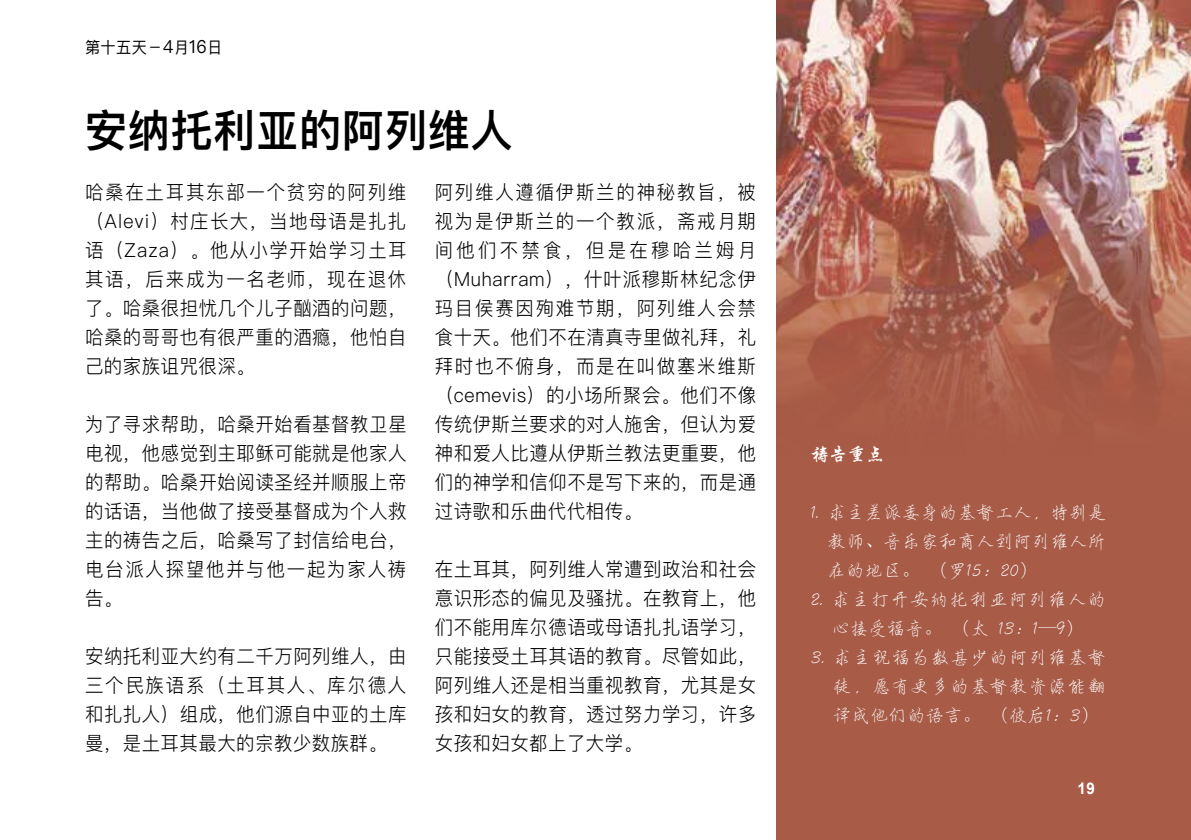
<style>
.page{position:relative;width:1191px;height:840px;background:#fff}
.page>*{position:absolute;margin:0;border:0;box-sizing:border-box;transform-origin:0 0}
.t1{font:600 44px "Ping Fang SC";letter-spacing:.025em;color:#000;scale:.95 1}
.t2{font:300 19.4px/29px "Ping Fang SC";letter-spacing:.025em;color:#000;text-align:justify;scale:.95 1}
.t3{font:300 19px/29px "ST Xingkai SC";letter-spacing:.03em;color:#fff;text-align:justify;scale:.95 1}
.t4{font:300 19px/29px "ST Xingkai SC";letter-spacing:.09em;color:#fff;text-align:center;scale:.95 1}
.t5{font:700 19px "ST Xingkai SC";color:#fff;scale:.95 1}
.t6{font:16px "Ping Fang SC";color:#000;scale:.95 1}
.t7{font:700 16px "Arial";color:#fff;scale:.95 1}
.s1{font-size:18px}
</style>
<div class="page">
<div style="left:776px;top:0;width:415px;height:839px;background:#a85b47"></div>
<img style="left:776px;top:0;width:415px;height:142px">
<img style="left:776px;top:142px;width:415px;height:267px">
<p class="t6" style="left:85px;top:37px;width:146px">第十五天－<span class="s1">4</span>月<span class="s1">16</span>日</p>
<h1 class="t1" style="left:85px;top:103px;width:451px">安纳托利亚的阿列维人</h1>
<p class="t2" style="left:85px;top:177px;width:340px">哈桑在土耳其东部一个贫穷的阿列维（Alevi）村庄长大，当地母语是扎扎语（Zaza）。他从小学开始学习土耳其语，后来成为一名老师，现在退休了。哈桑很担忧几个儿子酗酒的问题，哈桑的哥哥也有很严重的酒瘾，他怕自己的家族诅咒很深。</p>
<p class="t2" style="left:85px;top:409px;width:340px">为了寻求帮助，哈桑开始看基督教卫星电视，他感觉到主耶稣可能就是他家人的帮助。哈桑开始阅读圣经并顺服上帝的话语，当他做了接受基督成为个人救主的祷告之后，哈桑写了封信给电台，电台派人探望他并与他一起为家人祷告。</p>
<p class="t2" style="left:85px;top:641px;width:340px">安纳托利亚大约有二千万阿列维人，由三个民族语系（土耳其人、库尔德人和扎扎人）组成，他们源自中亚的土库曼，是土耳其最大的宗教少数族群。</p>
<p class="t2" style="left:435px;top:177px;width:340px">阿列维人遵循伊斯兰的神秘教旨，被视为是伊斯兰的一个教派，斋戒月期间他们不禁食，但是在穆哈兰姆月（Muharram），什叶派穆斯林纪念伊玛目侯赛因殉难节期，阿列维人会禁食十天。他们不在清真寺里做礼拜，礼拜时也不俯身，而是在叫做塞米维斯（cemevis）的小场所聚会。他们不像传统伊斯兰要求的对人施舍，但认为爱神和爱人比遵从伊斯兰教法更重要，他们的神学和信仰不是写下来的，而是通过诗歌和乐曲代代相传。</p>
<p class="t2" style="left:435px;top:554px;width:340px">在土耳其，阿列维人常遭到政治和社会意识形态的偏见及骚扰。在教育上，他们不能用库尔德语或母语扎扎语学习，只能接受土耳其语的教育。尽管如此，阿列维人还是相当重视教育，尤其是女孩和妇女的教育，透过努力学习，许多女孩和妇女都上了大学。</p>
<p class="t5" style="left:811px;top:441px;width:79px">祷告重点</p>
<p class="t3" style="left:828px;top:498px;width:294px;text-indent:-17px">1. 求主差派委身的基督工人，特别是教师、音乐家和商人到阿列维人所在的地区。 （罗15：20）</p>
<p class="t4" style="left:811px;top:585px;width:312px">2. 求主打开安纳托利亚阿列维人的心接受福音。 （太 13：1—9）</p>
<p class="t3" style="left:833px;top:643px;width:288px;text-indent:-22px">3. 求主祝福为数甚少的阿列维基督徒，愿有更多的基督教资源能翻译成他们的语言。 （彼后1：3）</p>
<p class="t7" style="left:1077px;top:777px;width:20px">19</p>
</div>
